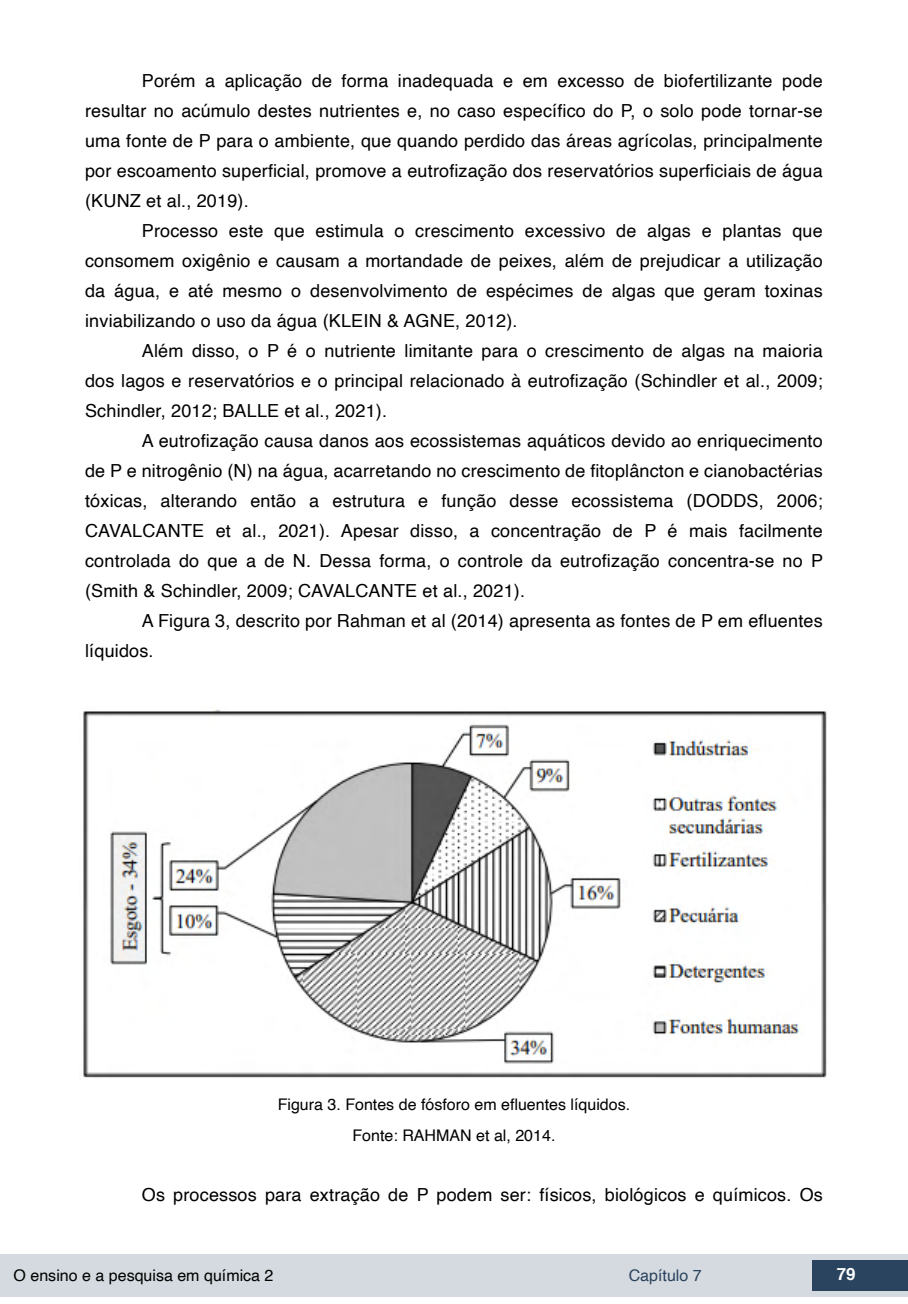
<style>
.page{position:relative;width:908px;height:1304px;background:#fff}
.page>*{position:absolute;margin:0;border:0;box-sizing:border-box;transform-origin:0 0}
.t1{font:18px/30px "Helvetica";letter-spacing:.01em;color:#000;text-align:justify}
.t2{font:700 16.8px "Helvetica";color:#fff}
.t3{font:16px/30.6px "Helvetica";color:#000;text-align:center}
.t4{font:16px "Helvetica";color:#2a435e}
</style>
<div class="page">
<div style="left:0;top:1254px;width:906px;height:43px;background:#d4dadf"></div>
<div style="left:812px;top:1261px;width:95px;height:30px;background:#2a435e"></div>
<img style="left:83px;top:710px;width:744px;height:368px">
<p class="t1" style="left:85px;top:66px;width:738px;text-indent:57px">Porém a aplicação de forma inadequada e em excesso de biofertilizante pode resultar no acúmulo destes nutrientes e, no caso específico do P, o solo pode tornar-se uma fonte de P para o ambiente, que quando perdido das áreas agrícolas, principalmente por escoamento superficial, promove a eutrofização dos reservatórios superficiais de água (KUNZ et al., 2019).</p>
<p class="t1" style="left:85px;top:216px;width:738px;text-indent:57px">Processo este que estimula o crescimento excessivo de algas e plantas que consomem oxigênio e causam a mortandade de peixes, além de prejudicar a utilização da água, e até mesmo o desenvolvimento de espécimes de algas que geram toxinas inviabilizando o uso da água (KLEIN &amp; AGNE, 2012).</p>
<p class="t1" style="left:85px;top:336px;width:738px;text-indent:57px">Além disso, o P é o nutriente limitante para o crescimento de algas na maioria dos lagos e reservatórios e o principal relacionado à eutrofização (Schindler et al., 2009; Schindler, 2012; BALLE et al., 2021).</p>
<p class="t1" style="left:85px;top:427px;width:739px;text-indent:57px">A eutrofização causa danos aos ecossistemas aquáticos devido ao enriquecimento de P e nitrogênio (N) na água, acarretando no crescimento de fitoplâncton e cianobactérias tóxicas, alterando então a estrutura e função desse ecossistema (DODDS, 2006; CAVALCANTE et al., 2021). Apesar disso, a concentração de P é mais facilmente controlada do que a de N. Dessa forma, o controle da eutrofização concentra-se no P (Smith &amp; Schindler, 2009; CAVALCANTE et al., 2021).</p>
<p class="t1" style="left:85px;top:607px;width:738px;text-indent:57px">A Figura 3, descrito por Rahman et al (2014) apresenta as fontes de P em efluentes líquidos.</p>
<p class="t3" style="left:277px;top:1090px;width:354px">Figura 3. Fontes de fósforo em efluentes líquidos.<br>Fonte: RAHMAN et al, 2014.</p>
<p class="t1" style="left:142px;top:1180px;width:682px">Os processos para extração de P podem ser: físicos, biológicos e químicos. Os</p>
<p class="t3" style="left:14px;top:1260px;width:261px">O ensino e a pesquisa em química 2</p>
<p class="t4" style="left:628px;top:1263px;width:74px">Capítulo 7</p>
<p class="t2" style="left:836px;top:1261px;width:20px">79</p>
</div>
